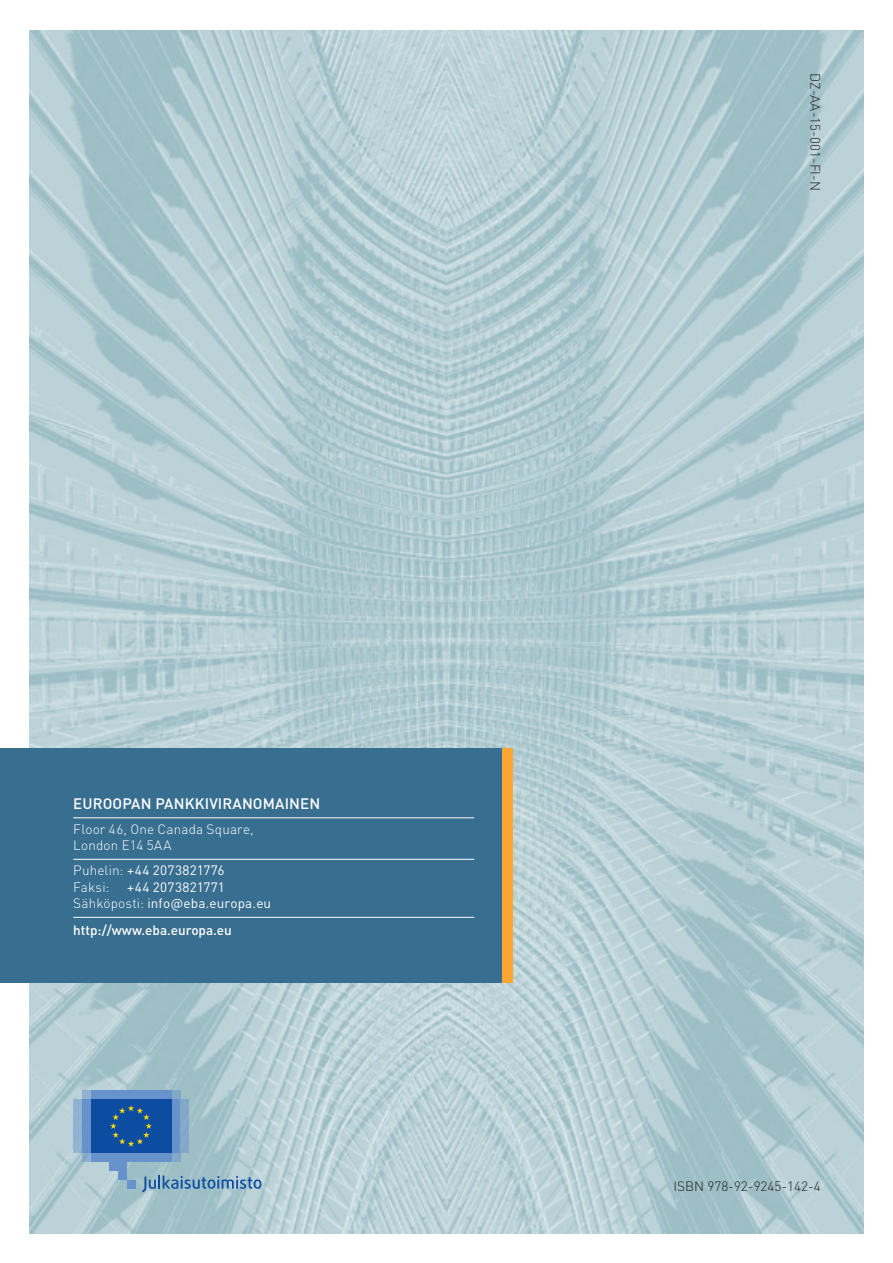
<style>
.page{position:relative;width:893px;height:1263px;background:#fff}
.page>*{position:absolute;margin:0;border:0;box-sizing:border-box;transform-origin:0 0}
.body{font:500 15px "DIN Pro";letter-spacing:.01em;color:#fff}
.body_no_space{font:300 13.5px/16.5px "DIN Pro";letter-spacing:.01em;color:#fff}
.body_no_space-2{font:13.5px/16.5px "DIN Pro";letter-spacing:.01em;color:#fff;text-align:center}
.ISBN_cat_number{font:300 13.5px "DIN Pro";color:#231f20}
.body-2{font:500 13.5px "DIN Pro";color:#fff}
.s1{font-weight:400}
.s2{font-weight:300}
</style>
<div class="page">
<img style="left:30px;top:30px;width:833px;height:1203px">
<svg style="left:82px;top:1153px;width:98px;height:9px"></svg>
<svg style="left:82px;top:1090px;width:98px;height:9px"></svg>
<div style="left:91px;top:1090px;width:80px;height:9px;background:#6892cc"></div>
<div style="left:91px;top:1153px;width:80px;height:9px;background:#6892cc"></div>
<div style="left:171px;top:1099px;width:9px;height:54px;background:#6892cc"></div>
<div style="left:180px;top:1099px;width:9px;height:54px;background:#82a8c8"></div>
<div style="left:82px;top:1099px;width:9px;height:54px;background:#6892cc"></div>
<div style="left:73px;top:1099px;width:9px;height:54px;background:#92b2d2"></div>
<div style="left:109px;top:1153px;width:18px;height:18px;background:#6892cc"></div>
<div style="left:118px;top:1153px;width:9px;height:27px;background:#6892cc"></div>
<div style="left:127px;top:1180px;width:8px;height:8px;background:#6892cc"></div>
<div style="left:91px;top:1099px;width:80px;height:54px;background:#0d4da1"></div>
<svg style="left:110px;top:1105px;width:42px;height:41px"></svg>
<svg style="left:142px;top:1175px;width:119px;height:17px;background:#7ea5c0"></svg>
<div style="left:0;top:748px;width:502px;height:235px;background:#386e8f"></div>
<div style="left:502px;top:748px;width:10px;height:235px;background:#faa633"></div>
<hr style="left:73px;top:817px;width:401px;height:1px;background:#fff">
<hr style="left:73px;top:859px;width:401px;height:1px;background:#fff">
<hr style="left:73px;top:917px;width:401px;height:1px;background:#fff">
<p class="body" style="left:73px;top:793px;width:248px">EUROOPAN PANKKIVIRANOMAINEN</p>
<p class="body_no_space" style="left:73px;top:820px;width:182px">Floor 46, One Canada Square,<br>London E14 5AA</p>
<p class="body_no_space" style="left:73px;top:862px;width:153px">Puhelin: <span class="s1">+44 2073821776<br></span>Faksi:</p>
<p class="body_no_space-2" style="left:73px;top:878px;width:199px">+44 2073821771<br><span class="s2">Sähköposti:</span> info@eba.europa.eu</p>
<p class="body-2" style="left:73px;top:921px;width:160px">http://www.eba.europa.eu</p>
<p class="ISBN_cat_number" style="left:824px;top:73px;width:119px;rotate:90deg">DZ-AA-15-001-FI-N</p>
<p class="ISBN_cat_number" style="left:673px;top:1176px;width:149px">ISBN 978-92-9245-142-4</p>
</div>
